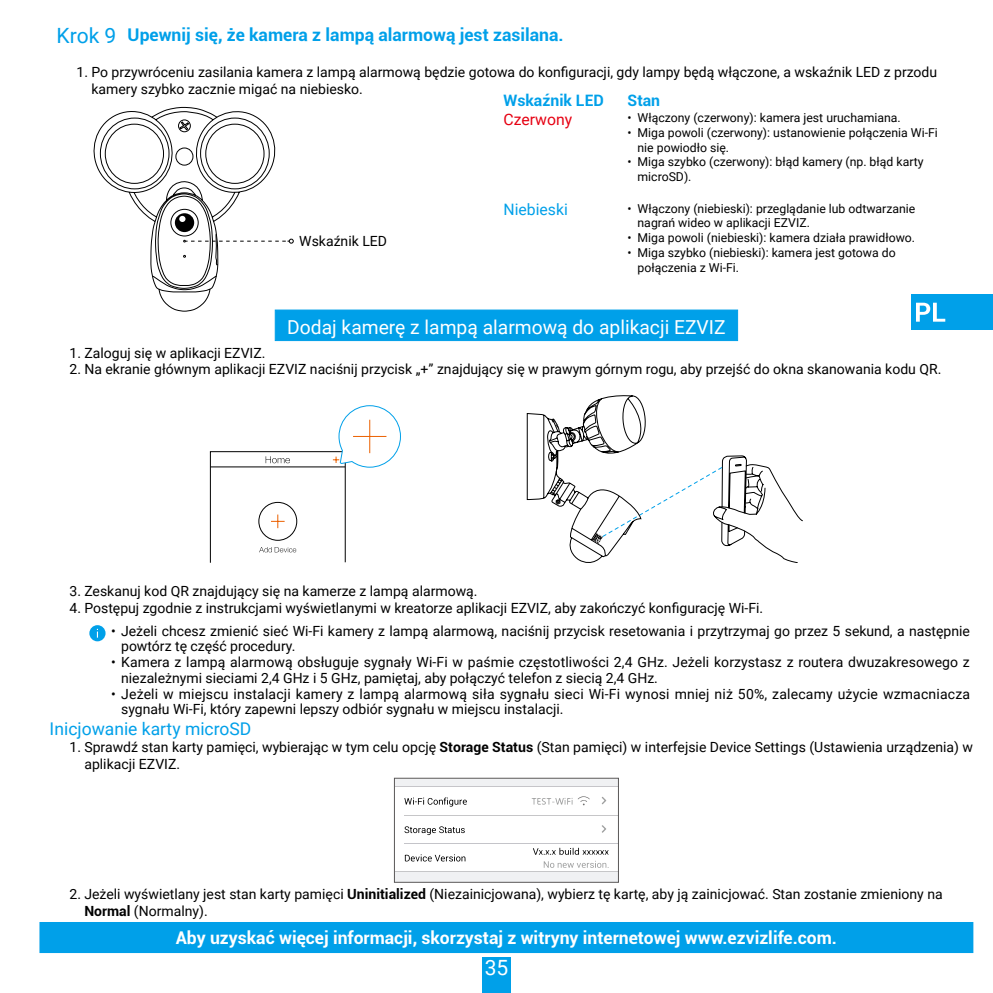
<style>
.page{position:relative;width:993px;height:993px;background:#fff}
.page>*{position:absolute;margin:0;border:0;box-sizing:border-box;transform-origin:0 0}
.t1{font:21px "Roboto";color:#fff}
.t2{font:19.25px "Roboto";color:#fff}
.t3{font:700 17.5px "Roboto";color:#fff}
.t4{font:700 17.5px "Roboto";color:#00a0e9}
.t5{font:17.5px "Roboto";color:#00a0e9}
.t6{font:700 15.75px "Roboto";color:#00a0e9}
.t7{font:15.75px "Roboto";color:#00a0e9}
.t8{font:15.75px "Roboto";color:#e60012}
.t9{font:14px/16.8px "Roboto";color:#000}
.t10{font:12.25px/14.7px "Roboto";color:#000}
.s1{font-weight:400;font-size:21px}
.s2{font-weight:700}
</style>
<div class="page">
<div style="left:482px;top:956px;width:28px;height:36px;background:#00a0e9"></div>
<div style="left:911px;top:294px;width:81px;height:36px;background:#00a0e9"></div>
<svg style="left:916px;top:302px;width:28px;height:19px"></svg>
<svg style="left:93px;top:106px;width:196px;height:205px"></svg>
<div style="left:175px;top:213px;width:19px;height:19px;background:#000;border-radius:50%"></div>
<svg style="left:179px;top:216px;width:6px;height:6px"></svg>
<svg style="left:152px;top:233px;width:141px;height:57px"></svg>
<svg style="left:179px;top:121px;width:10px;height:9px"></svg>
<div style="left:275px;top:310px;width:462px;height:31px;background:#00a0e9"></div>
<svg style="left:259px;top:547px;width:37px;height:5px"></svg>
<svg style="left:265px;top:456px;width:25px;height:7px"></svg>
<div style="left:210px;top:451px;width:135px;height:111px;border:1px solid #000"></div>
<svg style="left:271px;top:514px;width:13px;height:14px"></svg>
<div style="left:258px;top:502px;width:39px;height:38px;border:1px solid #000;border-radius:50%"></div>
<svg style="left:333px;top:405px;width:68px;height:63px"></svg>
<hr style="left:369px;top:419px;width:1px;height:34px;background:#eb6100">
<hr style="left:353px;top:436px;width:33px;height:1px;background:#eb6100">
<hr style="left:210px;top:466px;width:135px;height:1px;background:#000">
<svg style="left:526px;top:395px;width:276px;height:168px"></svg>
<svg style="left:89px;top:625px;width:16px;height:16px"></svg>
<svg style="left:396px;top:779px;width:220px;height:101px"></svg>
<div style="left:394px;top:777px;width:224px;height:105px;border:1px solid #595757"></div>
<div style="left:40px;top:922px;width:932px;height:30px;background:#00a0e9"></div>
<p class="t4" style="left:57px;top:23px;width:508px"><span class="s1">Krok 9</span> Upewnij się, że kamera z lampą alarmową jest zasilana.</p>
<p class="t9" style="left:91px;top:63px;width:847px;text-indent:-15px">1. Po przywróceniu zasilania kamera z lampą alarmową będzie gotowa do konfiguracji, gdy lampy będą włączone, a wskaźnik LED z przodu kamery szybko zacznie migać na niebiesko.</p>
<p class="t6" style="left:503px;top:89px;width:102px">Wskaźnik LED</p>
<p class="t6" style="left:627px;top:89px;width:34px">Stan</p>
<p class="t8" style="left:503px;top:108px;width:70px">Czerwony</p>
<p class="t10" style="left:627px;top:110px;width:275px">• Włączony (czerwony): kamera jest uruchamiana.</p>
<p class="t10" style="left:637px;top:125px;width:302px;text-indent:-10px">• Miga powoli (czerwony): ustanowienie połączenia Wi-Fi nie powiodło się.</p>
<p class="t10" style="left:637px;top:154px;width:287px;text-indent:-10px">• Miga szybko (czerwony): błąd kamery (np. błąd karty microSD).</p>
<p class="t7" style="left:503px;top:199px;width:66px">Niebieski</p>
<p class="t10" style="left:637px;top:200px;width:279px;text-indent:-10px">• Włączony (niebieski): przeglądanie lub odtwarzanie nagrań wideo w aplikacji EZVIZ.</p>
<p class="t10" style="left:627px;top:230px;width:289px">• Miga powoli (niebieski): kamera działa prawidłowo.</p>
<p class="t10" style="left:637px;top:244px;width:260px;text-indent:-10px">• Miga szybko (niebieski): kamera jest gotowa do połączenia z Wi-Fi.</p>
<p class="t9" style="left:299px;top:232px;width:89px">Wskaźnik LED</p>
<h2 class="t2" style="left:287px;top:313px;width:440px">Dodaj kamerę z lampą alarmową do aplikacji EZVIZ</h2>
<p class="t9" style="left:69px;top:343px;width:197px">1. Zaloguj się w aplikacji EZVIZ.</p>
<p class="t9" style="left:69px;top:360px;width:873px">2. Na ekranie głównym aplikacji EZVIZ naciśnij przycisk „+” znajdujący się w prawym górnym rogu, aby przejść do okna skanowania kodu QR.</p>
<p class="t9" style="left:69px;top:582px;width:409px">3. Zeskanuj kod QR znajdujący się na kamerze z lampą alarmową.</p>
<p class="t9" style="left:69px;top:599px;width:695px">4. Postępuj zgodnie z instrukcjami wyświetlanymi w kreatorze aplikacji EZVIZ, aby zakończyć konfigurację Wi-Fi.</p>
<p class="t9" style="left:121px;top:622px;width:850px;line-height:15.8px;text-indent:-10px">• Jeżeli chcesz zmienić sieć Wi-Fi kamery z lampą alarmową, naciśnij przycisk resetowania i przytrzymaj go przez 5 sekund, a następnie powtórz tę część procedury.</p>
<p class="t9" style="left:121px;top:653px;width:850px;line-height:15.8px;text-indent:-10px">• Kamera z lampą alarmową obsługuje sygnały Wi-Fi w paśmie częstotliwości 2,4 GHz. Jeżeli korzystasz z routera dwuzakresowego z niezależnymi sieciami 2,4 GHz i 5 GHz, pamiętaj, aby połączyć telefon z siecią 2,4 GHz.</p>
<p class="t9" style="left:121px;top:685px;width:850px;line-height:15.8px;text-indent:-10px">• Jeżeli w miejscu instalacji kamery z lampą alarmową siła sygnału sieci Wi-Fi wynosi mniej niż 50%, zalecamy użycie wzmacniacza sygnału Wi-Fi, który zapewni lepszy odbiór sygnału w miejscu instalacji.</p>
<p class="t5" style="left:50px;top:716px;width:203px">Inicjowanie karty microSD</p>
<p class="t9" style="left:84px;top:738px;width:889px;text-indent:-15px">1. Sprawdź stan karty pamięci, wybierając w tym celu opcję <span class="s2">Storage Status</span> (Stan pamięci) w interfejsie Device Settings (Ustawienia urządzenia) w aplikacji EZVIZ.</p>
<p class="t9" style="left:84px;top:885px;width:859px;text-indent:-15px">2. Jeżeli wyświetlany jest stan karty pamięci <span class="s2">Uninitialized</span> (Niezainicjowana), wybierz tę kartę, aby ją zainicjować. Stan zostanie zmieniony na<br><span class="s2">Normal</span> (Normalny).</p>
<p class="t3" style="left:176px;top:925px;width:662px">Aby uzyskać więcej informacji, skorzystaj z witryny internetowej www.ezvizlife.com.</p>
<h1 class="t1" style="left:484px;top:952px;width:25px">35</h1>
</div>
